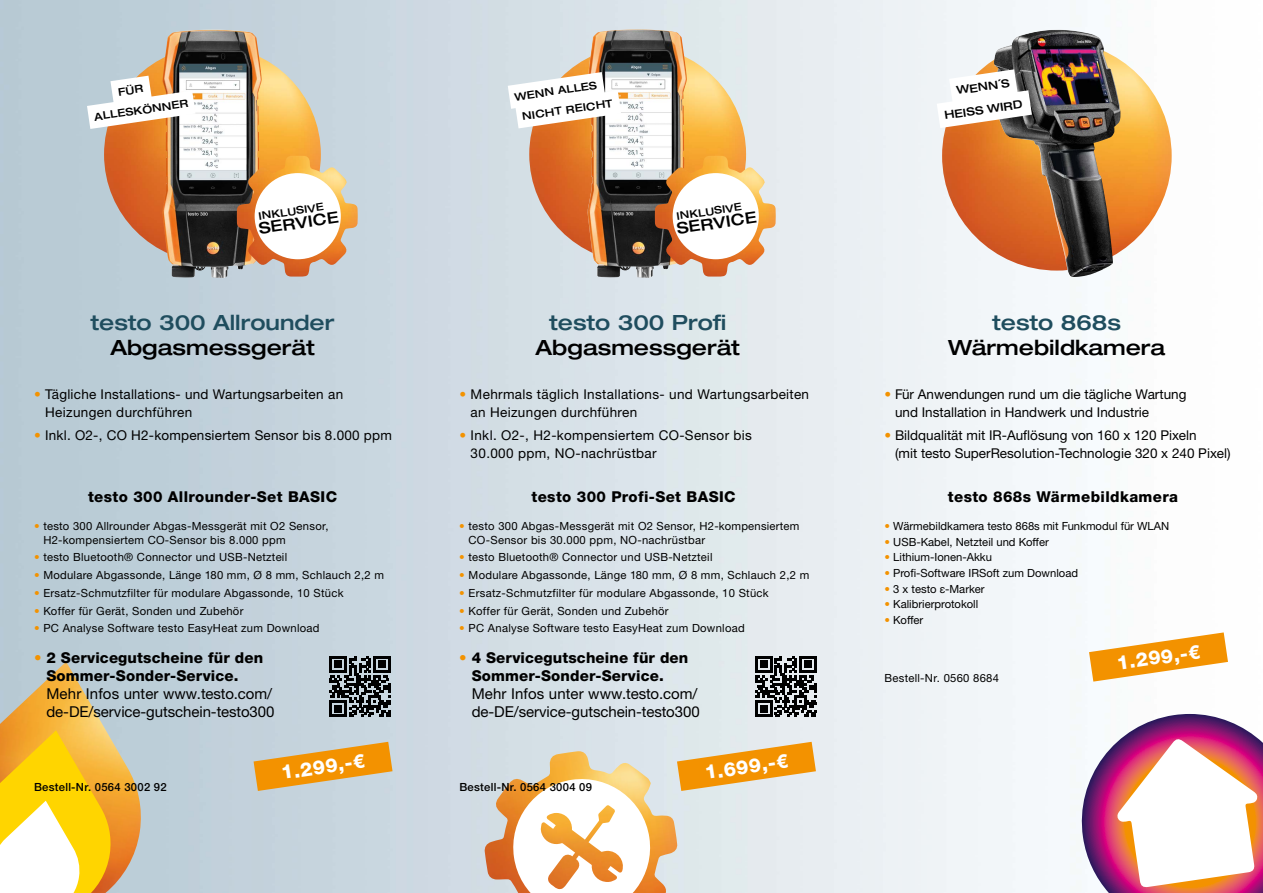
<style>
.page{position:relative;width:1263px;height:893px;background:#fff}
.page>*{position:absolute;margin:0;border:0;box-sizing:border-box;transform-origin:0 0}
.t1{font:500 expanded 21px "Helvetica Neue LTW1 G";color:#000}
.t2{font:500 expanded 21px "Helvetica Neue LTW1 G";color:#1f4d5e}
.t3{font:800 19.5px "Helvetica Neue LTW1 G";color:#fff}
.t4{font:500 expanded 15.75px "Helvetica Neue LTW1 G";color:#000}
.t5{font:800 15px/18px "Helvetica Neue LTW1 G";letter-spacing:.01em;color:#000}
.t6{font:15px/18px "Helvetica Neue LTW1 G";letter-spacing:-.005em;color:#000}
.t7{font:13.5px/18px "Helvetica Neue LTW1 G";letter-spacing:.015em;color:#000}
.t8{font:11.25px/13.5px "Helvetica Neue LTW1 G";letter-spacing:.025em;color:#000}
.t9{font:11.25px "Helvetica Neue LTW1 G";color:#000}
.t10{font:500 11.25px "Helvetica Neue LTW1 G";letter-spacing:.025em;color:#000}
.t11{font:500 expanded 11.25px "Helvetica Neue LTW1 G";color:#000}
.t12{font:500 expanded 10.65px "Helvetica Neue LTW1 G";color:#000}
.t13{font:500 expanded 10.5px "Helvetica Neue LTW1 G";color:#000}
.s1{color:#f39200}
.s2{font-weight:400;color:#f39200}
</style>
<div class="page">
<img style="left:0;top:0;width:1190px;height:893px">
<img style="left:484px;top:751px;width:194px;height:142px">
<svg style="left:508px;top:774px;width:147px;height:119px"></svg>
<img style="left:541px;top:805px;width:84px;height:84px">
<img style="left:942px;top:41px;width:230px;height:230px;border-radius:115px">
<img style="left:994px;top:30px;width:126px;height:247px">
<svg style="left:937px;top:69px;width:95px;height:59px"></svg>
<img style="left:0;top:662px;width:143px;height:231px">
<svg style="left:0;top:730px;width:112px;height:163px"></svg>
<svg style="left:254px;top:742px;width:138px;height:49px;background:#e1ac58"></svg>
<svg style="left:677px;top:742px;width:139px;height:49px;background:#ecb560"></svg>
<svg style="left:1089px;top:632px;width:139px;height:50px"></svg>
<img style="left:104px;top:46px;width:217px;height:217px;border-radius:108px">
<img style="left:529px;top:46px;width:217px;height:217px;border-radius:108px">
<img style="left:162px;top:30px;width:101px;height:248px">
<img style="left:588px;top:30px;width:100px;height:248px">
<svg style="left:508px;top:72px;width:113px;height:56px"></svg>
<svg style="left:1074px;top:714px;width:189px;height:179px"></svg>
<img style="left:237px;top:156px;width:121px;height:121px">
<div style="left:255px;top:173px;width:86px;height:86px;background:#fff;border-radius:50%"></div>
<img style="left:655px;top:156px;width:121px;height:121px">
<div style="left:673px;top:173px;width:86px;height:86px;background:#fff;border-radius:50%"></div>
<svg style="left:330px;top:656px;width:61px;height:61px;background:#4c5255"></svg>
<div style="left:334px;top:705px;width:8px;height:7px;background:#000"></div>
<svg style="left:755px;top:656px;width:61px;height:61px;background:#57595b"></svg>
<div style="left:760px;top:705px;width:7px;height:7px;background:#000"></div>
<svg style="left:87px;top:76px;width:109px;height:53px"></svg>
<p class="t12" style="left:514px;top:90px;width:85px;rotate:-8deg">WENN ALLES</p>
<p class="t12" style="left:93px;top:110px;width:97px;rotate:-8deg">ALLESKÖNNER</p>
<p class="t12" style="left:521px;top:109px;width:93px;rotate:-8deg">NICHT REICHT</p>
<h3 class="t4" style="left:257px;top:218px;width:82px;rotate:-8deg">SERVICE</h3>
<p class="t13" style="left:676px;top:209px;width:67px;rotate:-8deg">INKLUSIVE</p>
<p class="t13" style="left:258px;top:209px;width:67px;rotate:-8deg">INKLUSIVE</p>
<h3 class="t4" style="left:675px;top:218px;width:82px;rotate:-8deg">SERVICE</h3>
<h1 class="t2" style="left:91px;top:309px;width:245px">testo 300 Allrounder</h1>
<h1 class="t1" style="left:110px;top:334px;width:206px">Abgasmessgerät</h1>
<h1 class="t2" style="left:549px;top:309px;width:179px">testo 300 Profi</h1>
<h1 class="t1" style="left:536px;top:334px;width:206px">Abgasmessgerät</h1>
<p class="t7" style="left:45px;top:385px;width:300px;text-indent:-11px"><span class="s1">•</span> Tägliche Installations- und Wartungsarbeiten an<br>Heizungen durchführen</p>
<p class="t7" style="left:34px;top:426px;width:359px"><span class="s1">•</span> Inkl. O2-, CO H2-kompensiertem Sensor bis 8.000 ppm</p>
<p class="t7" style="left:471px;top:385px;width:340px;text-indent:-11px"><span class="s1">•</span> Mehrmals täglich Installations- und Wartungsarbeiten an Heizungen durchführen</p>
<p class="t7" style="left:471px;top:426px;width:283px;text-indent:-11px"><span class="s1">•</span> Inkl. O2-, H2-kompensiertem CO-Sensor bis<br>30.000 ppm, NO-nachrüstbar</p>
<h3 class="t5" style="left:88px;top:488px;width:250px">testo 300 Allrounder-Set BASIC</h3>
<h3 class="t5" style="left:532px;top:487px;width:206px">testo 300 Profi-Set BASIC</h3>
<p class="t8" style="left:43px;top:519px;width:287px;text-indent:-9px"><span class="s1">•</span> testo 300 Allrounder Abgas-Messgerät mit O2 Sensor,<br>H2-kompensiertem CO-Sensor bis 8.000 ppm</p>
<p class="t8" style="left:34px;top:551px;width:255px"><span class="s1">•</span> testo Bluetooth® Connector und USB-Netzteil</p>
<p class="t8" style="left:34px;top:568px;width:352px"><span class="s1">•</span> Modulare Abgassonde, Länge 180 mm, Ø 8 mm, Schlauch 2,2 m</p>
<p class="t8" style="left:34px;top:586px;width:311px"><span class="s1">•</span> Ersatz-Schmutzfilter für modulare Abgassonde, 10 Stück</p>
<p class="t8" style="left:34px;top:604px;width:211px"><span class="s1">•</span> Koffer für Gerät, Sonden und Zubehör</p>
<p class="t8" style="left:34px;top:622px;width:287px"><span class="s1">•</span> PC Analyse Software testo EasyHeat zum Download</p>
<h3 class="t5" style="left:46px;top:649px;width:218px;text-indent:-12px"><span class="s2">•</span> 2 Servicegutscheine für den<br>Sommer-Sonder-Service.</h3>
<h3 class="t6" style="left:46px;top:685px;width:229px">Mehr Infos unter www.testo.com/ de-DE/service-gutschein-testo300</h3>
<p class="t8" style="left:469px;top:519px;width:332px;text-indent:-9px"><span class="s1">•</span> testo 300 Abgas-Messgerät mit O2 Sensor, H2-kompensiertem<br>CO-Sensor bis 30.000 ppm, NO-nachrüstbar</p>
<p class="t8" style="left:459px;top:551px;width:255px"><span class="s1">•</span> testo Bluetooth® Connector und USB-Netzteil</p>
<p class="t8" style="left:459px;top:568px;width:352px"><span class="s1">•</span> Modulare Abgassonde, Länge 180 mm, Ø 8 mm, Schlauch 2,2 m</p>
<p class="t8" style="left:459px;top:586px;width:311px"><span class="s1">•</span> Ersatz-Schmutzfilter für modulare Abgassonde, 10 Stück</p>
<p class="t8" style="left:459px;top:604px;width:211px"><span class="s1">•</span> Koffer für Gerät, Sonden und Zubehör</p>
<p class="t8" style="left:459px;top:622px;width:287px"><span class="s1">•</span> PC Analyse Software testo EasyHeat zum Download</p>
<h3 class="t5" style="left:472px;top:649px;width:218px;text-indent:-12px"><span class="s2">•</span> 4 Servicegutscheine für den<br>Sommer-Sonder-Service.</h3>
<h3 class="t6" style="left:472px;top:685px;width:229px">Mehr Infos unter www.testo.com/ de-DE/service-gutschein-testo300</h3>
<h2 class="t3" style="left:280px;top:761px;width:86px;rotate:-8deg">1.299,-€</h2>
<h2 class="t3" style="left:703px;top:761px;width:86px;rotate:-8deg">1.699,-€</h2>
<p class="t10" style="left:34px;top:780px;width:134px">Bestell-Nr. 0564 3002 92</p>
<p class="t10" style="left:459px;top:780px;width:134px">Bestell-Nr. 0564 3004 09</p>
<p class="t11" style="left:955px;top:83px;width:55px;rotate:-8deg">WENN´S</p>
<p class="t11" style="left:943px;top:108px;width:80px;rotate:-8deg">HEISS WIRD</p>
<h1 class="t2" style="left:992px;top:309px;width:130px">testo 868s</h1>
<h1 class="t1" style="left:948px;top:334px;width:219px">Wärmebildkamera</h1>
<p class="t7" style="left:895px;top:385px;width:293px;text-indent:-11px"><span class="s1">•</span> Für Anwendungen rund um die tägliche Wartung und Installation in Handwerk und Industrie</p>
<p class="t7" style="left:895px;top:426px;width:337px;text-indent:-11px"><span class="s1">•</span> Bildqualität mit IR-Auflösung von 160 x 120 Pixeln<br>(mit testo SuperResolution-Technologie 320 x 240 Pixel)</p>
<h3 class="t5" style="left:948px;top:487px;width:231px">testo 868s Wärmebildkamera</h3>
<p class="t9" style="left:884px;top:519px;width:286px"><span class="s1">•</span> Wärmebildkamera testo 868s mit Funkmodul für WLAN</p>
<p class="t9" style="left:884px;top:535px;width:166px"><span class="s1">•</span> USB-Kabel, Netzteil und Koffer</p>
<p class="t9" style="left:884px;top:550px;width:109px"><span class="s1">•</span> Lithium-Ionen-Akku</p>
<p class="t9" style="left:884px;top:566px;width:195px"><span class="s1">•</span> Profi-Software IRSoft zum Download</p>
<p class="t9" style="left:884px;top:582px;width:102px"><span class="s1">•</span> 3 x testo ε-Marker</p>
<p class="t9" style="left:884px;top:597px;width:95px"><span class="s1">•</span> Kalibrierprotokoll</p>
<p class="t8" style="left:884px;top:613px;width:40px"><span class="s1">•</span> Koffer</p>
<p class="t8" style="left:884px;top:671px;width:116px">Bestell-Nr. 0560 8684</p>
<h2 class="t3" style="left:1115px;top:651px;width:86px;rotate:-8deg">1.299,-€</h2>
</div>
